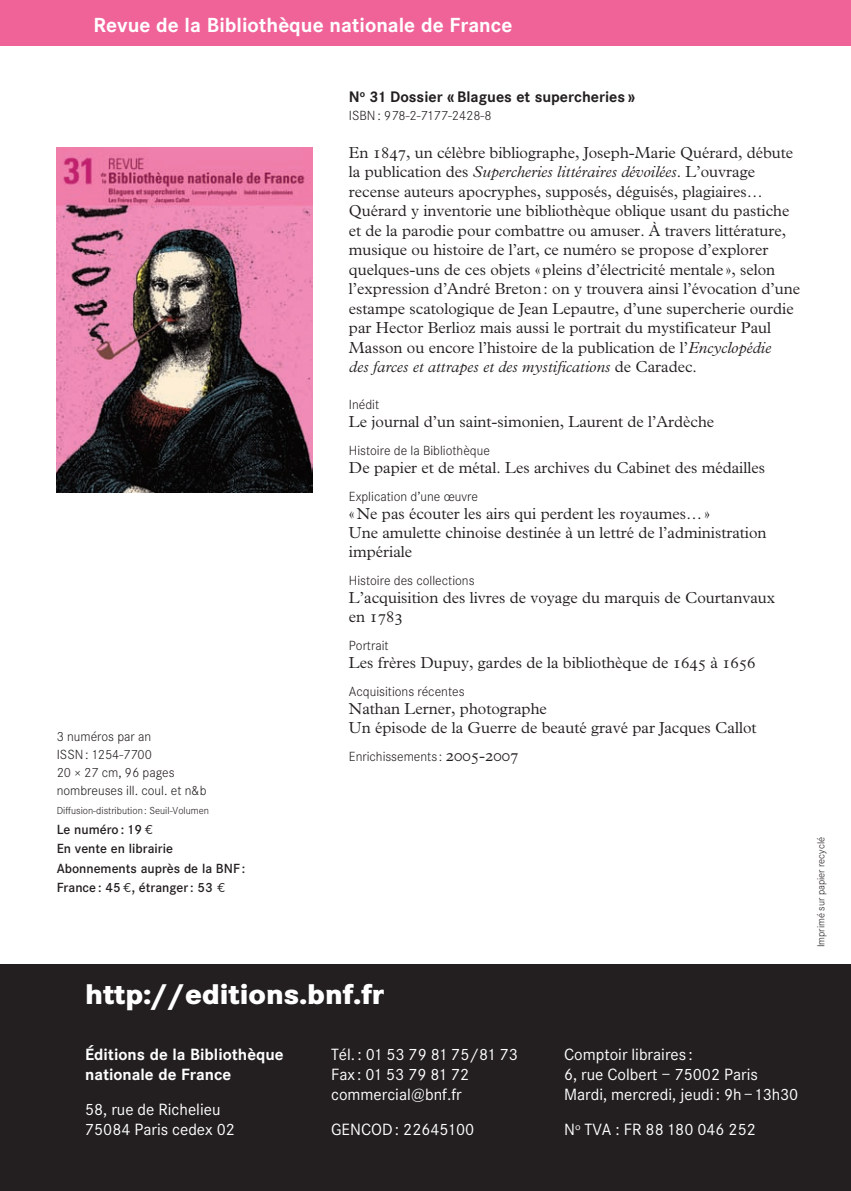
<style>
.page{position:relative;width:851px;height:1191px;background:#fff}
.page>*{position:absolute;margin:0;border:0;box-sizing:border-box;transform-origin:0 0}
.t1{font:800 28px "Corporate SBQ3";color:#fff}
.t2{font:700 20px "Corporate SBQ3";color:#fff}
.t3{font:300 16px/19.6px "Plantin BNF";color:#231f20}
.t4{font:16px/20px "Corporate SBQ3";color:#fff}
.t5{font:700 16px/20px "Corporate SBQ3";color:#fff}
.t6{font:300 16px "Plantin BNF Expert";color:#231f20}
.t7{font:700 15px "Corporate SBQ3";color:#231f20}
.t8{font:300 13px/18px "Corporate SBQ3";color:#231f20}
.t9{font:500 13px/19.6px "Corporate SBQ3";color:#231f20}
.t10{font:300 10px "Corporate SBQ3";color:#231f20}
.s1{font-family:"BNF edition";font-weight:400}
.s2{font-family:"Plantin BNF Expert"}
.s3{font-style:italic}
.s4{font-family:"Plantin BNF"}
.s5{font-family:"Plantin BNF Expert";font-size:16px}
</style>
<div class="page">
<div style="left:0;top:0;width:850px;height:45px;background:#f06399"></div>
<div style="left:0;top:964px;width:850px;height:227px;background:#231f20"></div>
<img style="left:57px;top:147px;width:255px;height:345px">
<p class="t2" style="left:94px;top:14px;width:420px">Revue de la Bibliothèque nationale de France</p>
<p class="t8" style="left:57px;top:727px;width:151px">3 numéros par an<br>ISSN : 1254-7700<br>20 µ 27 cm, 96 pages nombreuses ill. coul. et n&amp;b</p>
<p class="t10" style="left:57px;top:805px;width:154px">Diffusion-distribution : Seuil-Volumen</p>
<p class="t9" style="left:57px;top:819px;width:190px">Le numéro : 19 <span class="s1">g<br></span>En vente en librairie<br>Abonnements auprès de la BNF :<br>France : 45 <span class="s1">g</span>, étranger : 53 <span class="s1">g</span></p>
<p class="t7" style="left:349px;top:88px;width:288px">N<sup>o</sup> 31 Dossier « Blagues et supercheries »</p>
<p class="t8" style="left:349px;top:107px;width:144px">ISBN : 978-2-7177-2428-8</p>
<p class="t3" style="left:349px;top:144px;width:453px">En <span class="s2">1847</span>, un célèbre bibliographe, Joseph-Marie Quérard, débute la publication des <span class="s3">Supercheries littéraires dévoilées</span>. L’ouvrage recense auteurs apocryphes, supposés, déguisés, plagiaires… Quérard y inventorie une bibliothèque oblique usant du pastiche et de la parodie pour combattre ou amuser. À travers littérature, musique ou histoire de l’art, ce numéro se propose d’explorer quelques-uns de ces objets « pleins d’électricité mentale», selon l’expression d’André Breton : on y trouvera ainsi l’évocation d’une estampe scatologique de Jean Lepautre, d’une supercherie ourdie par Hector Berlioz mais aussi le portrait du mystificateur Paul Masson ou encore l’histoire de la publication de l’<span class="s3">Encyclopédie<br>des farces et attrapes et des mystifications</span> de Caradec.</p>
<p class="t8" style="left:349px;top:396px;width:32px">Inédit</p>
<p class="t3" style="left:349px;top:413px;width:367px">Le journal d’un saint-simonien, Laurent de l’Ardèche</p>
<p class="t8" style="left:349px;top:442px;width:142px">Histoire de la Bibliothèque</p>
<p class="t3" style="left:349px;top:459px;width:417px">De papier et de métal. Les archives du Cabinet des médailles</p>
<p class="t8" style="left:349px;top:487px;width:130px">Explication d’une œuvre</p>
<p class="t3" style="left:349px;top:505px;width:419px">« Ne pas écouter les airs qui perdent les royaumes… »<br>Une amulette chinoise destinée à un lettré de l’administration impériale</p>
<p class="t8" style="left:349px;top:572px;width:127px">Histoire des collections</p>
<p class="t3" style="left:349px;top:589px;width:428px">L’acquisition des livres de voyage du marquis de Courtanvaux</p>
<p class="t6" style="left:349px;top:607px;width:55px"><span class="s4">en</span> 1783</p>
<p class="t8" style="left:349px;top:637px;width:41px">Portrait</p>
<p class="t3" style="left:349px;top:654px;width:408px">Les frères Dupuy, gardes de la bibliothèque de <span class="s2">1645</span> à <span class="s2">1656</span></p>
<p class="t8" style="left:349px;top:683px;width:117px">Acquisitions récentes</p>
<p class="t3" style="left:349px;top:700px;width:409px">Nathan Lerner, photographe<br>Un épisode de la Guerre de beauté gravé par Jacques Callot</p>
<p class="t8" style="left:349px;top:748px;width:171px">Enrichissements : <span class="s5">2005-2007</span></p>
<h1 class="t1" style="left:85px;top:977px;width:300px">http://editions.bnf.fr</h1>
<p class="t5" style="left:85px;top:1044px;width:200px">Éditions de la Bibliothèque nationale de France</p>
<p class="t4" style="left:85px;top:1099px;width:151px">58, rue de Richelieu<br>75084 Paris cedex 02</p>
<p class="t4" style="left:331px;top:1044px;width:188px">Tél. : 01 53 79 81 75/81 73<br>Fax : 01 53 79 81 72 commercial@bnf.fr</p>
<p class="t4" style="left:331px;top:1119px;width:145px">GENCOD : 22645100</p>
<p class="t4" style="left:564px;top:1044px;width:236px">Comptoir libraires :<br>6, rue Colbert — 75002 Paris<br>Mardi, mercredi, jeudi : 9h — 13h30</p>
<p class="t4" style="left:564px;top:1119px;width:193px">N° TVA : FR 88 180 046 252</p>
<p class="t10" style="left:815px;top:947px;width:111px;rotate:-90deg">Imprimé sur papier recyclé</p>
</div>
